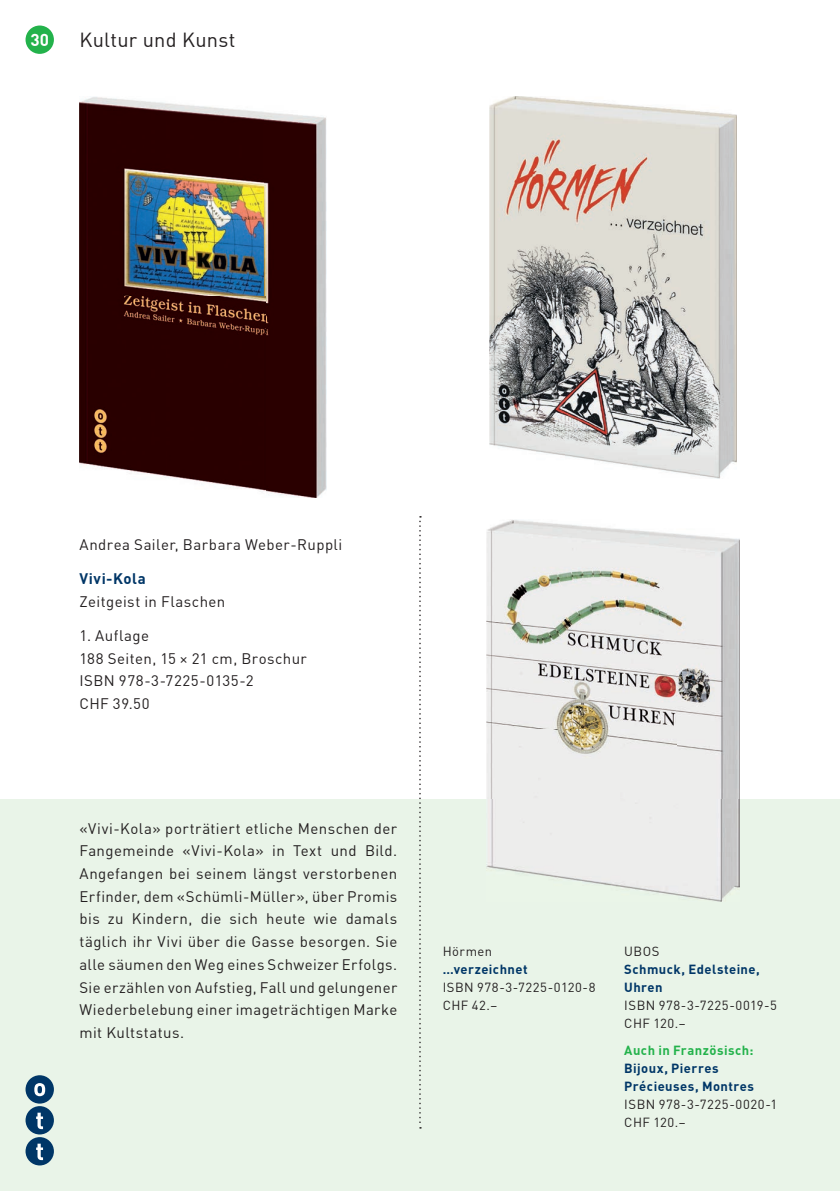
<style>
.page{position:relative;width:840px;height:1191px;background:#fff}
.page>*{position:absolute;margin:0;border:0;box-sizing:border-box;transform-origin:0 0}
.t1{font:20px "DIN";letter-spacing:.015em;color:#231f20}
.t2{font:700 17px "DIN";color:#fff}
.t3{font:15px/22.6px "DIN";letter-spacing:.03em;color:#231f20}
.t4{font:700 15px "DIN";color:#003667}
.t5{font:13px/18px "DIN";letter-spacing:.035em;color:#231f20}
.t6{font:700 13px/18px "DIN";letter-spacing:.035em;color:#003667}
.t7{font:700 13px "DIN";letter-spacing:.035em;color:#23b24b}
</style>
<div class="page">
<div style="left:0;top:799px;width:839px;height:392px;background:#e9f4e8"></div>
<div style="left:26px;top:26px;width:28px;height:28px;background:#23b24b;border-radius:50%"></div>
<div style="left:26px;top:1075px;width:28px;height:28px;background:#003667;border-radius:50%"></div>
<svg style="left:34px;top:1083px;width:11px;height:13px"></svg>
<div style="left:26px;top:1137px;width:28px;height:28px;background:#003667;border-radius:50%"></div>
<svg style="left:36px;top:1143px;width:7px;height:17px"></svg>
<div style="left:26px;top:1106px;width:28px;height:28px;background:#003667;border-radius:50%"></div>
<svg style="left:36px;top:1112px;width:7px;height:17px"></svg>
<img style="left:486px;top:520px;width:253px;height:381px">
<svg style="left:419px;top:516px;width:2px;height:612px"></svg>
<img style="left:489px;top:96px;width:247px;height:382px">
<img style="left:79px;top:97px;width:247px;height:400px">
<p class="t2" style="left:30px;top:28px;width:20px">30</p>
<h1 class="t1" style="left:79px;top:27px;width:157px">Kultur und Kunst</h1>
<p class="t3" style="left:79px;top:533px;width:264px">Andrea Sailer, Barbara Weber-Ruppli</p>
<p class="t4" style="left:79px;top:569px;width:68px">Vivi-Kola</p>
<p class="t3" style="left:79px;top:590px;width:147px">Zeitgeist in Flaschen</p>
<p class="t3" style="left:79px;top:624px;width:229px">1. Auflage<br>188 Seiten, 15 × 21 cm, Broschur<br>ISBN 978-3-7225-0135-2<br>CHF 39.50</p>
<p class="t3" style="left:79px;top:816px;width:319px;text-align:justify">«Vivi-Kola» porträtiert etliche Menschen der Fangemeinde «Vivi-Kola» in Text und Bild.<br>Angefangen bei seinem längst verstorbenen Erfinder, dem «Schümli-Müller», über Promis bis zu Kindern, die sich heute wie damals täglich ihr Vivi über die Gasse besorgen. Sie alle säumen den Weg eines Schweizer Erfolgs.<br>Sie erzählen von Aufstieg, Fall und gelungener Wiederbelebung einer imageträchtigen Marke mit Kultstatus.</p>
<p class="t5" style="left:442px;top:942px;width:51px">Hörmen</p>
<p class="t6" style="left:442px;top:960px;width:86px">…verzeichnet</p>
<p class="t5" style="left:442px;top:978px;width:154px">ISBN 978-3-7225-0120-8<br>CHF 42.–</p>
<p class="t5" style="left:624px;top:942px;width:37px">UBOS</p>
<p class="t6" style="left:624px;top:960px;width:137px">Schmuck, Edelsteine,<br>Uhren</p>
<p class="t5" style="left:624px;top:996px;width:154px">ISBN 978-3-7225-0019-5<br>CHF 120.–</p>
<p class="t7" style="left:624px;top:1041px;width:131px">Auch in Französisch:</p>
<p class="t6" style="left:624px;top:1058px;width:131px">Bijoux, Pierres<br>Précieuses, Montres</p>
<p class="t5" style="left:624px;top:1095px;width:154px">ISBN 978-3-7225-0020-1<br>CHF 120.–</p>
</div>
